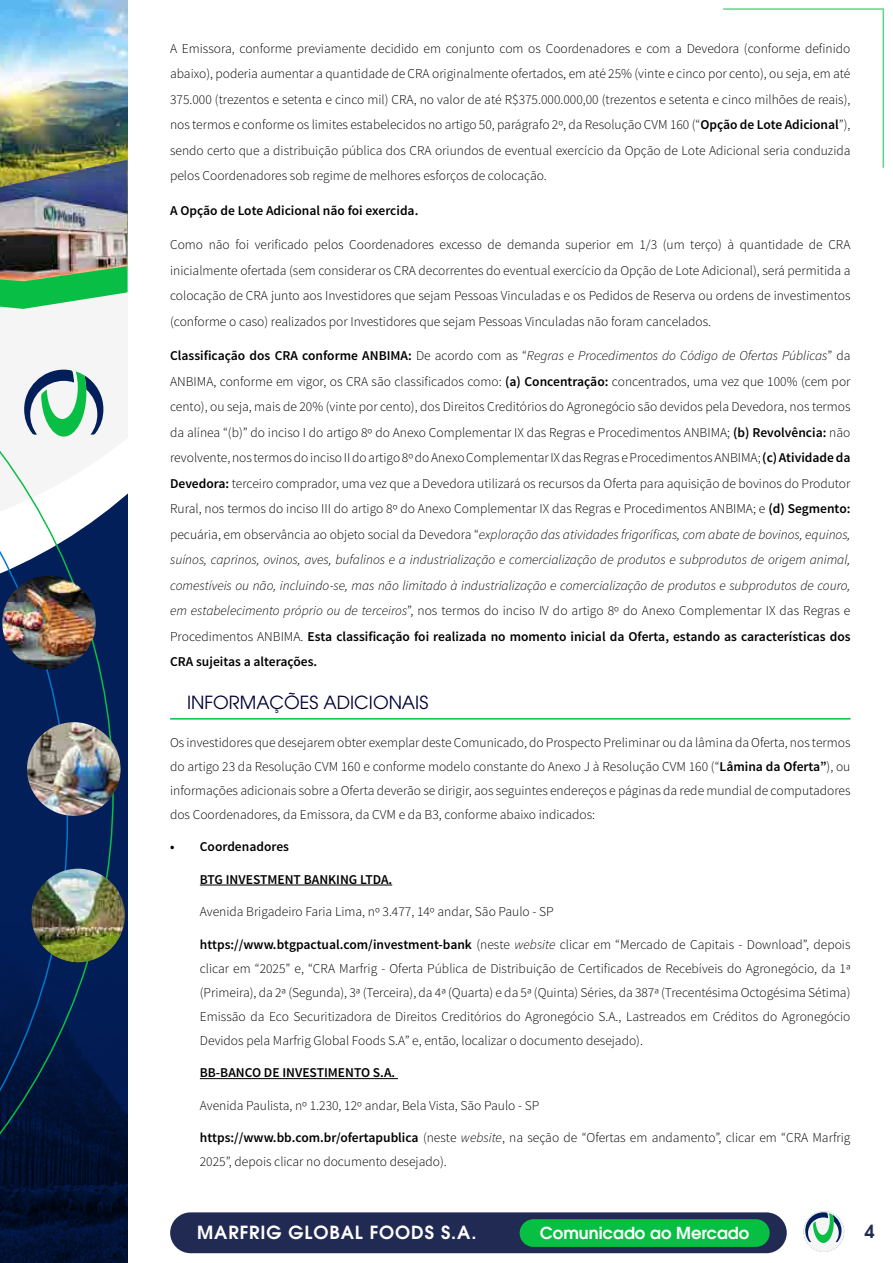
<style>
.page{position:relative;width:893px;height:1263px;background:#fff}
.page>*{position:absolute;margin:0;border:0;box-sizing:border-box;transform-origin:0 0}
.t1{font:600 18px "ITC Avant Garde Pro";letter-spacing:.05em;color:#fff}
.TITULO_ITENS{font:18px "ITC Avant Garde Pro";color:#003}
.t2{font:600 18px "ITC Avant Garde Pro";color:#212a53}
.t3{font:600 16.5px "ITC Avant Garde Pro";color:#fff}
.t4{font:300 13.5px/25.5px "Source Sans Pro";color:#000;text-align:justify}
.t5{font:600 13.5px "Source Sans Pro";color:#000}
.s1{font-weight:600}
.s2{font-style:italic}
</style>
<div class="page">
<hr style="left:882px;top:8px;width:2px;height:160px;background:#07bf43">
<hr style="left:723px;top:8px;width:159px;height:2px;background:#07bf43">
<div style="left:0;top:0;width:128px;height:1263px;background:#031f5a"></div>
<img style="left:114px;top:907px;width:14px;height:356px">
<svg style="left:114px;top:309px;width:14px;height:196px;background:#f0f1f3"></svg>
<img style="left:0;top:0;width:128px;height:159px">
<img style="left:0;top:159px;width:128px;height:122px">
<svg style="left:0;top:221px;width:114px;height:1042px"></svg>
<svg style="left:0;top:250px;width:68px;height:1013px"></svg>
<img style="left:31px;top:869px;width:94px;height:93px;border-radius:47px">
<img style="left:2px;top:576px;width:94px;height:93px;border-radius:47px">
<img style="left:27px;top:722px;width:94px;height:94px;border-radius:47px">
<svg style="left:804px;top:1211px;width:40px;height:41px"></svg>
<div style="left:170px;top:1212px;width:617px;height:41px;background:#212a53;border-radius:20px"></div>
<div style="left:520px;top:1219px;width:250px;height:28px;background:#07bf43;border-radius:14px"></div>
<hr style="left:170px;top:718px;width:680px;height:1px;background:#07bf43">
<hr style="left:200px;top:885px;width:192px;height:1px;background:#000">
<hr style="left:200px;top:1078px;width:198px;height:1px;background:#000">
<p class="t4" style="left:170px;top:35px;width:682px">A Emissora, conforme previamente decidido em conjunto com os Coordenadores e com a Devedora (conforme definido abaixo), poderia aumentar a quantidade de CRA originalmente ofertados, em até 25% (vinte e cinco por cento), ou seja, em até 375.000 (trezentos e setenta e cinco mil) CRA, no valor de até R$375.000.000,00 (trezentos e setenta e cinco milhões de reais), nos termos e conforme os limites estabelecidos no artigo 50, parágrafo 2º, da Resolução CVM 160 (“<span class="s1">Opção de Lote Adicional</span>”), sendo certo que a distribuição pública dos CRA oriundos de eventual exercício da Opção de Lote Adicional seria conduzida pelos Coordenadores sob regime de melhores esforços de colocação.</p>
<p class="t5" style="left:170px;top:202px;width:250px">A Opção de Lote Adicional não foi exercida.</p>
<p class="t4" style="left:170px;top:232px;width:682px">Como não foi verificado pelos Coordenadores excesso de demanda superior em 1/3 (um terço) à quantidade de CRA inicialmente ofertada (sem considerar os CRA decorrentes do eventual exercício da Opção de Lote Adicional), será permitida a colocação de CRA junto aos Investidores que sejam Pessoas Vinculadas e os Pedidos de Reserva ou ordens de investimentos (conforme o caso) realizados por Investidores que sejam Pessoas Vinculadas não foram cancelados.</p>
<p class="t4" style="left:170px;top:343px;width:682px"><span class="s1">Classificação dos CRA conforme ANBIMA:</span> De acordo com as “<span class="s2">Regras e Procedimentos do Código de Ofertas Públicas</span>” da ANBIMA, conforme em vigor, os CRA são classificados como: <span class="s1">(a) Concentração:</span> concentrados, uma vez que 100% (cem por cento), ou seja, mais de 20% (vinte por cento), dos Direitos Creditórios do Agronegócio são devidos pela Devedora, nos termos da alínea “(b)” do inciso I do artigo 8º do Anexo Complementar IX das Regras e Procedimentos ANBIMA; <span class="s1">(b) Revolvência:</span> não revolvente, nos termos do inciso II do artigo 8º do Anexo Complementar IX das Regras e Procedimentos ANBIMA; <span class="s1">(c)Atividade da Devedora:</span> terceiro comprador, uma vez que a Devedora utilizará os recursos da Oferta para aquisição de bovinos do Produtor Rural, nos termos do inciso III do artigo 8º do Anexo Complementar IX das Regras e Procedimentos ANBIMA; e <span class="s1">(d) Segmento: </span>pecuária, em observância ao objeto social da Devedora “<span class="s2">exploração das atividades frigoríficas, com abate de bovinos, equinos, suínos, caprinos, ovinos, aves, bufalinos e a industrialização e comercialização de produtos e subprodutos de origem animal, comestíveis ou não, incluindo-se, mas não limitado à industrialização e comercialização de produtos e subprodutos de couro, em estabelecimento próprio ou de terceiros</span>”, nos termos do inciso IV do artigo 8º do Anexo Complementar IX das Regras e Procedimentos ANBIMA. <span class="s1">Esta classificação foi realizada no momento inicial da Oferta, estando as características dos CRA sujeitas a alterações.</span></p>
<p class="TITULO_ITENS" style="left:187px;top:691px;width:243px">INFORMAÇÕES ADICIONAIS</p>
<p class="t4" style="left:170px;top:730px;width:682px;line-height:24px">Os investidores que desejarem obter exemplar deste Comunicado, do Prospecto Preliminar ou da lâmina da Oferta, nos termos do artigo 23 da Resolução CVM 160 e conforme modelo constante do Anexo J à Resolução CVM 160 (“<span class="s1">Lâmina da Oferta”</span>), ou informações adicionais sobre a Oferta deverão se dirigir, aos seguintes endereços e páginas da rede mundial de computadores dos Coordenadores, da Emissora, da CVM e da B3, conforme abaixo indicados:</p>
<p class="t5" style="left:170px;top:838px;width:120px">• Coordenadores</p>
<p class="t5" style="left:200px;top:871px;width:194px">BTG INVESTMENT BANKING LTDA.</p>
<p class="t4" style="left:200px;top:899px;width:355px">Avenida Brigadeiro Faria Lima, nº 3.477, 14º andar, São Paulo - SP</p>
<p class="t4" style="left:200px;top:932px;width:652px;line-height:24px"><span class="s1">https://www.btgpactual.com/investment-bank</span> (neste <span class="s2">website</span> clicar em “Mercado de Capitais - Download”, depois clicar em “2025” e, “CRA Marfrig - Oferta Pública de Distribuição de Certificados de Recebíveis do Agronegócio, da 1ª (Primeira), da 2ª (Segunda), 3ª (Terceira), da 4ª (Quarta) e da 5ª (Quinta) Séries, da 387ª (Trecentésima Octogésima Sétima)<br>Emissão da Eco Securitizadora de Direitos Creditórios do Agronegócio S.A., Lastreados em Créditos do Agronegócio Devidos pela Marfrig Global Foods S.A” e, então, localizar o documento desejado).</p>
<p class="t5" style="left:200px;top:1064px;width:197px">BB-BANCO DE INVESTIMENTO S.A.</p>
<p class="t4" style="left:200px;top:1093px;width:341px">Avenida Paulista, nº 1.230, 12º andar, Bela Vista, São Paulo - SP</p>
<p class="t4" style="left:200px;top:1126px;width:652px;line-height:24px"><span class="s1">https://www.bb.com.br/ofertapublica</span> (neste <span class="s2">website</span>, na seção de “Ofertas em andamento”, clicar em “CRA Marfrig<br>2025”, depois clicar no documento desejado).</p>
<h1 class="t1" style="left:197px;top:1221px;width:281px">MARFRIG GLOBAL FOODS S.A.</h1>
<p class="t3" style="left:540px;top:1222px;width:211px">Comunicado ao Mercado</p>
<h1 class="t2" style="left:864px;top:1219px;width:12px">4</h1>
</div>
